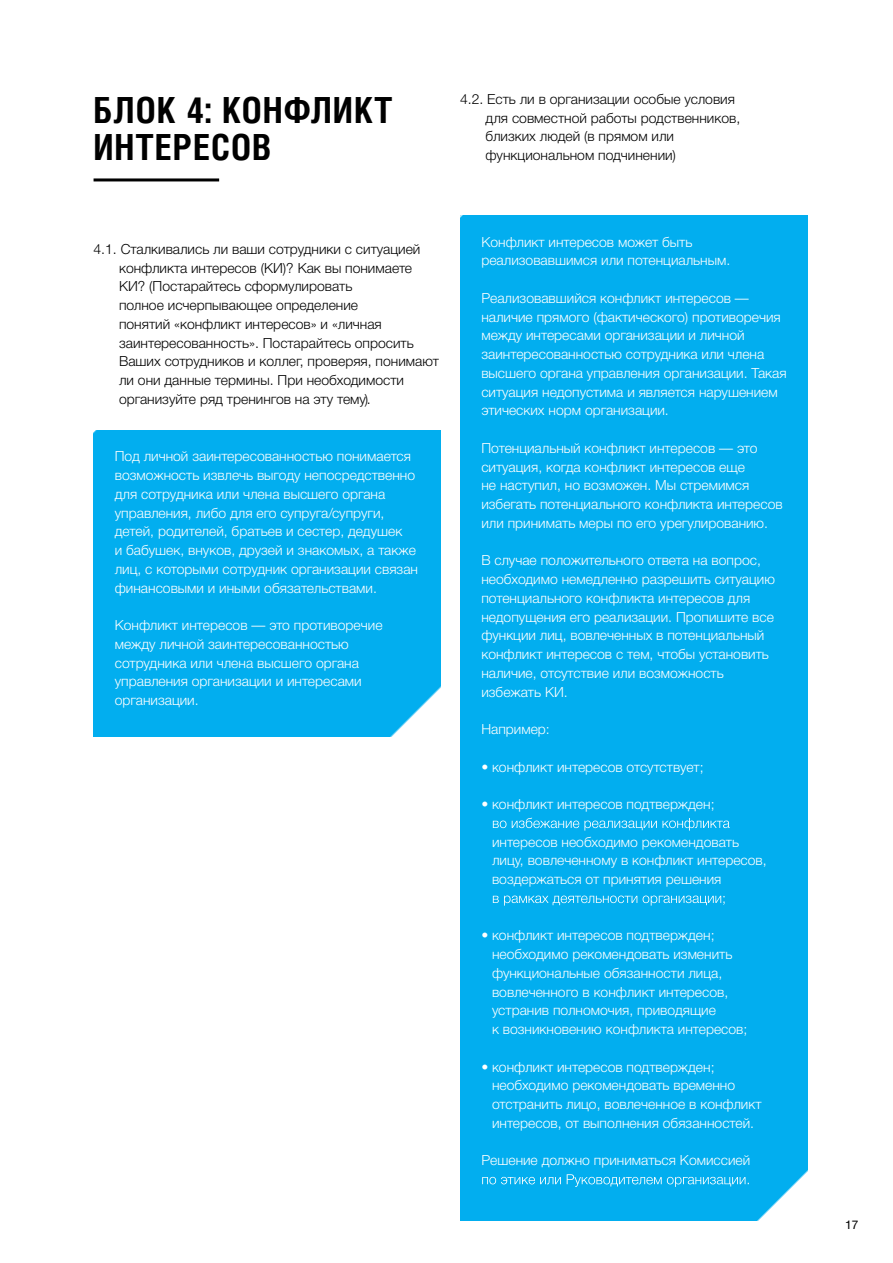
<style>
.page{position:relative;width:893px;height:1263px;background:#fff}
.page>*{position:absolute;margin:0;border:0;box-sizing:border-box;transform-origin:0 0}
.t1{font:700 36px/37.5px "Helios Cond C";letter-spacing:.025em;color:#000}
.t2{font:300 13.95px/18.8px "Helvetica Neue Cyr";color:#fff}
.t3{font:300 13.95px/18.8px "Helvetica Neue Cyr";color:#000}
.t4{font:12px "Helvetica Neue Cyr";color:#000}
</style>
<div class="page">
<hr style="left:94px;top:178px;width:125px;height:3px;background:#000">
<div style="left:94px;top:430px;width:347px;height:307px;background:#00aeef"></div>
<div style="left:460px;top:215px;width:348px;height:1006px;background:#00aeef"></div>
<svg style="left:493px;top:818px;width:237px;height:12px"></svg>
<svg style="left:493px;top:895px;width:232px;height:10px"></svg>
<svg style="left:482px;top:1174px;width:267px;height:13px"></svg>
<h1 class="t1" style="left:94px;top:90px;width:301px">БЛОК 4: КОНФЛИКТ<br>ИНТЕРЕСОВ</h1>
<p class="t3" style="left:486px;top:90px;width:256px;text-indent:-26px">4.2. Есть ли в организации особые условия для совместной работы родственников, близких людей (в прямом или функциональном подчинении)</p>
<p class="t3" style="left:119px;top:240px;width:321px;text-indent:-26px">4.1. Сталкивались ли ваши сотрудники с ситуацией конфликта интересов (КИ)? Как вы понимаете КИ? (Постарайтесь сформулировать<br>полное исчерпывающее определение<br>понятий «конфликт интересов» и «личная заинтересованность». Постарайтесь опросить Ваших сотрудников и коллег, проверяя, понимают ли они данные термины. При необходимости организуйте ряд тренингов на эту тему).</p>
<p class="t2" style="left:115px;top:447px;width:305px">Под личной заинтересованностью понимается возможность извлечь выгоду непосредственно для сотрудника или члена высшего органа управления, либо для его супруга/супруги, детей, родителей, братьев и сестер, дедушек<br>и бабушек, внуков, друзей и знакомых, а также лиц, с которыми сотрудник организации связан финансовыми и иными обязательствами.</p>
<p class="t2" style="left:115px;top:616px;width:269px">Конфликт интересов — это противоречие между личной заинтересованностью сотрудника или члена высшего органа управления организации и интересами организации.</p>
<p class="t2" style="left:481px;top:232px;width:250px">Конфликт интересов может быть реализовавшимся или потенциальным.</p>
<p class="t2" style="left:481px;top:289px;width:307px">Реализовавшийся конфликт интересов — наличие прямого (фактического) противоречия между интересами организации и личной заинтересованностью сотрудника или члена высшего органа управления организации. Такая ситуация недопустима и является нарушением этических норм организации.</p>
<p class="t2" style="left:481px;top:439px;width:303px">Потенциальный конфликт интересов — это ситуация, когда конфликт интересов еще<br>не наступил, но возможен. Мы стремимся избегать потенциального конфликта интересов или принимать меры по его урегулированию.</p>
<p class="t2" style="left:481px;top:551px;width:295px">В случае положительного ответа на вопрос, необходимо немедленно разрешить ситуацию потенциального конфликта интересов для недопущения его реализации. Пропишите все функции лиц, вовлеченных в потенциальный конфликт интересов с тем, чтобы установить наличие, отсутствие или возможность избежать КИ.</p>
<p class="t2" style="left:481px;top:720px;width:70px">Например:</p>
<p class="t2" style="left:481px;top:757px;width:224px">• конфликт интересов отсутствует;</p>
<p class="t2" style="left:481px;top:795px;width:235px">• конфликт интересов подтвержден;</p>
<p class="t2" style="left:492px;top:832px;width:276px">интересов необходимо рекомендовать лицу, вовлеченному в конфликт интересов, воздержаться от принятия решения</p>
<p class="t2" style="left:492px;top:926px;width:257px;text-indent:-11px">• конфликт интересов подтвержден; необходимо рекомендовать изменить функциональные обязанности лица, вовлеченного в конфликт интересов, устранив полномочия, приводящие<br>к возникновению конфликта интересов;</p>
<p class="t2" style="left:492px;top:1057px;width:271px;text-indent:-11px">• конфликт интересов подтвержден; необходимо рекомендовать временно отстранить лицо, вовлеченное в конфликт интересов, от выполнения обязанностей.</p>
<p class="t2" style="left:481px;top:1151px;width:270px">Решение должно приниматься Комиссией</p>
<p class="t4" style="left:845px;top:1218px;width:15px">17</p>
</div>
